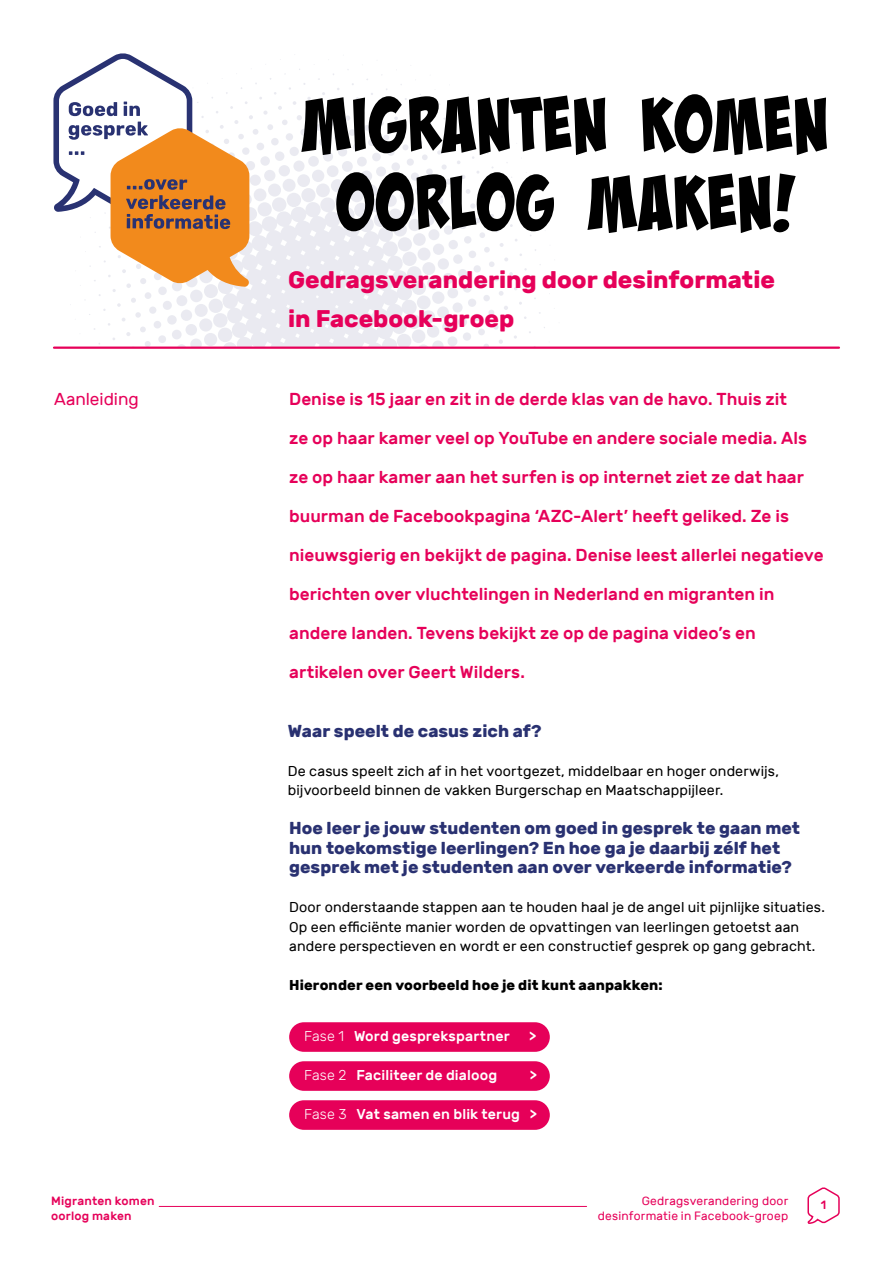
<style>
.page{position:relative;width:893px;height:1263px;background:#fff}
.page>*{position:absolute;margin:0;border:0;box-sizing:border-box;transform-origin:0 0}
.t1{font:75px/78px "Bada Boom Pro BB";letter-spacing:-.01em;color:#000;text-align:center}
.t2{font:700 24px/39px "Rubik";color:#e60059}
.t3{font:500 17.25px "Rubik";color:#e60059}
.t4{font:700 17.25px/19.5px "Rubik";letter-spacing:.005em;color:#293171}
.t5{font:17.25px "Rubik";color:#e60059}
.t6{font:14.25px/19.5px "Rubik";letter-spacing:.01em;color:#000}
.t7{font:500 14.25px "Rubik";letter-spacing:.01em;color:#fff}
.t8{font:700 14.25px "Rubik";letter-spacing:.01em;color:#000}
.t9{font:12px/14.4px "Rubik";letter-spacing:.015em;color:#e60059;text-align:right}
.t10{font:500 12px/14.4px "Rubik";letter-spacing:.015em;color:#e60059}
.s1{font-weight:300}
</style>
<div class="page">
<hr style="left:159px;top:1206px;width:428px;height:1px;background:#e60059">
<svg style="left:807px;top:1187px;width:33px;height:37px"></svg>
<svg style="left:53px;top:53px;width:507px;height:295px"></svg>
<hr style="left:54px;top:347px;width:785px;height:2px;background:#e60059">
<div style="left:289px;top:1022px;width:261px;height:30px;background:#e60059;border-radius:15px"></div>
<div style="left:289px;top:1061px;width:261px;height:30px;background:#e60059;border-radius:15px"></div>
<div style="left:289px;top:1100px;width:261px;height:30px;background:#e60059;border-radius:15px"></div>
<h1 class="t1" style="left:301px;top:85px;width:529px">MIGRANTEN KOMEN<br>OORLOG MAKEN!</h1>
<h2 class="t2" style="left:288px;top:260px;width:488px">Gedragsverandering door desinformatie in Facebook-groep</h2>
<p class="t5" style="left:54px;top:389px;width:86px">Aanleiding</p>
<p class="t3" style="left:289px;top:389px;width:500px">Denise is 15 jaar en zit in de derde klas van de havo. Thuis zit</p>
<p class="t3" style="left:289px;top:428px;width:519px">ze op haar kamer veel op YouTube en andere sociale media. Als</p>
<p class="t3" style="left:289px;top:467px;width:516px">ze op haar kamer aan het surfen is op internet ziet ze dat haar</p>
<p class="t3" style="left:289px;top:506px;width:501px">buurman de Facebookpagina ‘AZC-Alert’ heeft geliked. Ze is</p>
<p class="t3" style="left:289px;top:545px;width:536px">nieuwsgierig en bekijkt de pagina. Denise leest allerlei negatieve</p>
<p class="t3" style="left:289px;top:584px;width:487px">berichten over vluchtelingen in Nederland en migranten in</p>
<p class="t3" style="left:289px;top:623px;width:468px">andere landen. Tevens bekijkt ze op de pagina video’s en</p>
<p class="t3" style="left:289px;top:662px;width:237px">artikelen over Geert Wilders.</p>
<p class="t4" style="left:288px;top:721px;width:255px">Waar speelt de casus zich af?</p>
<p class="t6" style="left:288px;top:761px;width:493px">De casus speelt zich af in het voortgezet, middelbaar en hoger onderwijs, bijvoorbeeld binnen de vakken Burgerschap en Maatschappijleer.</p>
<p class="t4" style="left:289px;top:818px;width:512px">Hoe leer je jouw studenten om goed in gesprek te gaan met hun toekomstige leerlingen? En hoe ga je daarbij zélf het gesprek met je studenten aan over verkeerde informatie?</p>
<p class="t6" style="left:289px;top:898px;width:537px">Door onderstaande stappen aan te houden haal je de angel uit pijnlijke situaties.<br>Op een efficiënte manier worden de opvattingen van leerlingen getoetst aan andere perspectieven en wordt er een constructief gesprek op gang gebracht.</p>
<p class="t8" style="left:289px;top:977px;width:375px">Hieronder een voorbeeld hoe je dit kunt aanpakken:</p>
<p class="t7" style="left:304px;top:1028px;width:207px"><span class="s1">Fase 1</span> Word gesprekspartner</p>
<p class="t7" style="left:529px;top:1028px;width:9px">&gt;</p>
<p class="t7" style="left:304px;top:1067px;width:195px"><span class="s1">Fase 2</span> Faciliteer de dialoog</p>
<p class="t7" style="left:530px;top:1067px;width:9px">&gt;</p>
<p class="t7" style="left:304px;top:1106px;width:234px"><span class="s1">Fase 3</span> Vat samen en blik terug &gt;</p>
<p class="t10" style="left:51px;top:1194px;width:105px">Migranten komen oorlog maken</p>
<p class="t9" style="left:598px;top:1194px;width:192px">Gedragsverandering door desinformatie in Facebook-groep</p>
<p class="t10" style="left:821px;top:1198px;width:7px">1</p>
</div>
